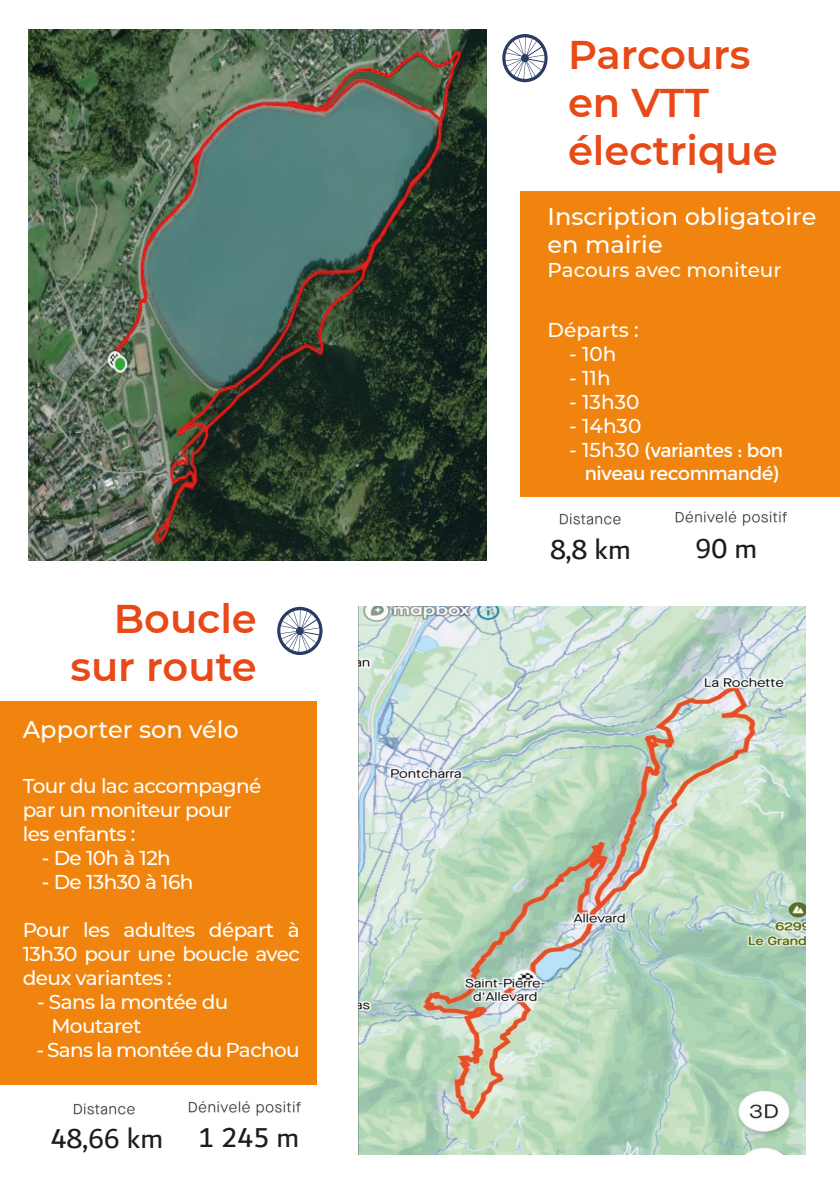
<style>
.page{position:relative;width:840px;height:1191px;background:#fff}
.page>*{position:absolute;margin:0;border:0;box-sizing:border-box;transform-origin:0 0}
.t1{font:600 40px "Montserrat";color:#e84916}
.t2{font:29.4px "Dubai";color:#1d1d1b}
.t3{font:500 24px/28.8px "Montserrat";color:#fff}
.t4{font:500 20px/24px "Montserrat";letter-spacing:-.03em;color:#fff;text-align:justify}
.t5{font:500 20px "Montserrat";color:#fff}
.t6{font:19px "Montserrat";letter-spacing:-.03em;color:#fff}
.s1{font-weight:500;font-size:20px}
</style>
<div class="page">
<img style="left:28px;top:30px;width:458px;height:530px">
<img style="left:358px;top:607px;width:447px;height:547px">
<img style="left:559px;top:513px;width:62px;height:12px">
<img style="left:675px;top:511px;width:112px;height:15px">
<svg style="left:502px;top:34px;width:45px;height:48px"></svg>
<svg style="left:277px;top:606px;width:45px;height:49px"></svg>
<div style="left:520px;top:191px;width:319px;height:305px;background:#f1840e"></div>
<div style="left:0;top:701px;width:316px;height:383px;background:#f1840e"></div>
<img style="left:73px;top:1103px;width:62px;height:12px">
<img style="left:188px;top:1101px;width:113px;height:15px">
<p class="t1" style="left:114px;top:590px;width:144px">Boucle</p>
<p class="t1" style="left:70px;top:638px;width:188px">sur route</p>
<p class="t3" style="left:23px;top:714px;width:217px">Apporter son vélo</p>
<p class="t4" style="left:23px;top:773px;width:240px">Tour du lac accompagné</p>
<p class="t4" style="left:23px;top:797px;width:210px">par un moniteur pour</p>
<p class="t4" style="left:23px;top:821px;width:114px">les enfants :</p>
<p class="t4" style="left:42px;top:845px;width:130px">- De 10h à 12h</p>
<p class="t4" style="left:42px;top:869px;width:153px">- De 13h30 à 16h</p>
<p class="t4" style="left:23px;top:917px;width:278px">Pour les adultes départ à 13h30 pour une boucle avec deux variantes :</p>
<p class="t4" style="left:37px;top:989px;width:193px">- Sans la montée du</p>
<p class="t4" style="left:51px;top:1013px;width:91px">Moutaret</p>
<p class="t4" style="left:37px;top:1037px;width:264px">- Sans la montée du Pachou</p>
<p class="t2" style="left:51px;top:1121px;width:114px">48,66 km</p>
<p class="t2" style="left:198px;top:1119px;width:102px">1 245 m</p>
<p class="t1" style="left:567px;top:26px;width:184px">Parcours</p>
<p class="t1" style="left:567px;top:74px;width:142px">en VTT</p>
<p class="t1" style="left:567px;top:122px;width:211px">électrique</p>
<p class="t3" style="left:547px;top:201px;width:270px">Inscription obligatoire en mairie</p>
<p class="t5" style="left:547px;top:256px;width:235px">Pacours avec moniteur</p>
<p class="t5" style="left:547px;top:316px;width:92px">Départs :</p>
<p class="t4" style="left:569px;top:341px;width:49px">- 10h</p>
<p class="t4" style="left:569px;top:365px;width:43px">- 11h</p>
<p class="t4" style="left:569px;top:389px;width:72px">- 13h30</p>
<p class="t4" style="left:569px;top:413px;width:74px">- 14h30</p>
<p class="t6" style="left:569px;top:440px;width:215px"><span class="s1">- 15h30</span> (variantes : bon</p>
<p class="t6" style="left:584px;top:462px;width:196px">niveau recommandé)</p>
<p class="t2" style="left:549px;top:531px;width:82px">8,8 km</p>
<p class="t2" style="left:695px;top:530px;width:63px">90 m</p>
</div>
